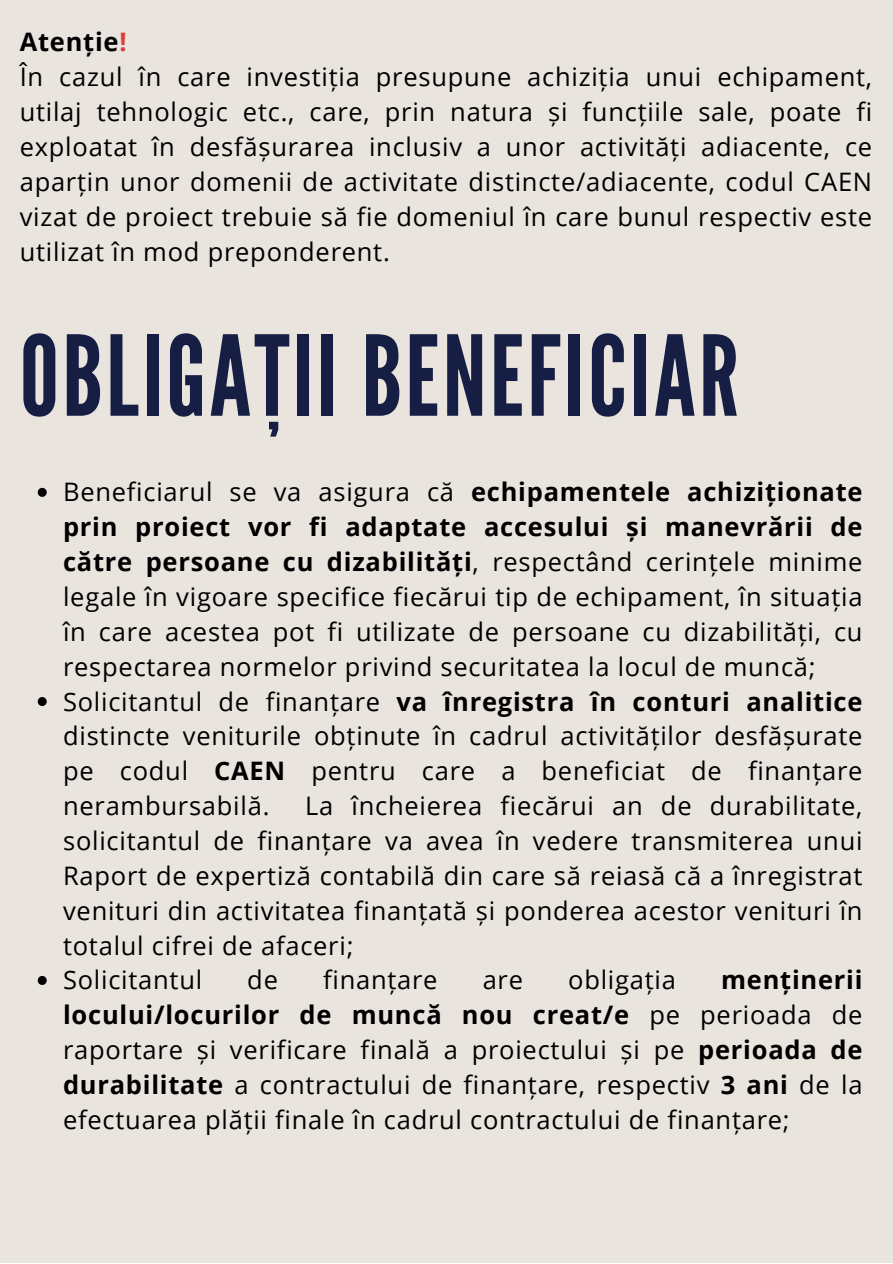
<style>
.page{position:relative;width:893px;height:1264px;background:#fff}
.page>*{position:absolute;margin:0;border:0;box-sizing:border-box;transform-origin:0 0}
.t1{font:110.85px "League Gothic";letter-spacing:.03em;color:#161e44}
.t2{font:25.5px/34.8px "Open Sans";letter-spacing:.03em;color:#000;text-align:justify}
.t3{font:700 25.5px "Open Sans";letter-spacing:.03em;color:#000}
.s1{color:#dc3e3b}
.s2{font-weight:700}
</style>
<div class="page">
<div style="left:0;top:0;width:892px;height:1262px;background:#eae4de"></div>
<svg style="left:38px;top:488px;width:9px;height:9px"></svg>
<svg style="left:38px;top:697px;width:9px;height:9px"></svg>
<svg style="left:38px;top:976px;width:9px;height:8px"></svg>
<p class="t3" style="left:20px;top:24px;width:108px">Atenție<span class="s1">!</span></p>
<p class="t2" style="left:20px;top:59px;width:853px">În cazul în care investiția presupune achiziția unui echipament, utilaj tehnologic etc., care, prin natura și funcțiile sale, poate fi exploatat în desfășurarea inclusiv a unor activități adiacente, ce aparțin unor domenii de activitate distincte/adiacente, codul CAEN vizat de proiect trebuie să fie domeniul în care bunul respectiv este utilizat în mod preponderent.</p>
<p class="t1" style="left:20px;top:312px;width:720px">OBLIGAȚII BENEFICIAR</p>
<p class="t2" style="left:63px;top:474px;width:800px">Beneficiarul se va asigura că <span class="s2">echipamentele achiziționate prin proiect vor fi adaptate accesului și manevrării de către persoane cu dizabilități</span>, respectând cerințele minime legale în vigoare specifice fiecărui tip de echipament, în situația în care acestea pot fi utilizate de persoane cu dizabilități, cu respectarea normelor privind securitatea la locul de muncă;</p>
<p class="t2" style="left:63px;top:683px;width:800px">Solicitantul de finanțare <span class="s2">va înregistra în conturi analitice </span>distincte veniturile obținute în cadrul activităților desfășurate pe codul <span class="s2">CAEN</span> pentru care a beneficiat de finanțare nerambursabilă.</p>
<p class="t2" style="left:63px;top:787px;width:800px;text-indent:242px">La încheierea fiecărui an de durabilitate, solicitantul de finanțare va avea în vedere transmiterea unui Raport de expertiză contabilă din care să reiasă că a înregistrat venituri din activitatea finanțată și ponderea acestor venituri în totalul cifrei de afaceri;</p>
<p class="t2" style="left:63px;top:962px;width:141px">Solicitantul</p>
<p class="t2" style="left:247px;top:962px;width:32px">de</p>
<p class="t2" style="left:323px;top:962px;width:116px">finanțare</p>
<p class="t2" style="left:482px;top:962px;width:42px">are</p>
<p class="t2" style="left:568px;top:962px;width:109px">obligația</p>
<p class="t2" style="left:63px;top:962px;width:800px;text-indent:658px"><span class="s2">menținerii locului/locurilor de muncă nou creat/e</span> pe perioada de raportare și verificare finală a proiectului și pe <span class="s2">perioada de durabilitate</span> a contractului de finanțare, respectiv <span class="s2">3 ani</span> de la efectuarea plății finale în cadrul contractului de finanțare;</p>
</div>
